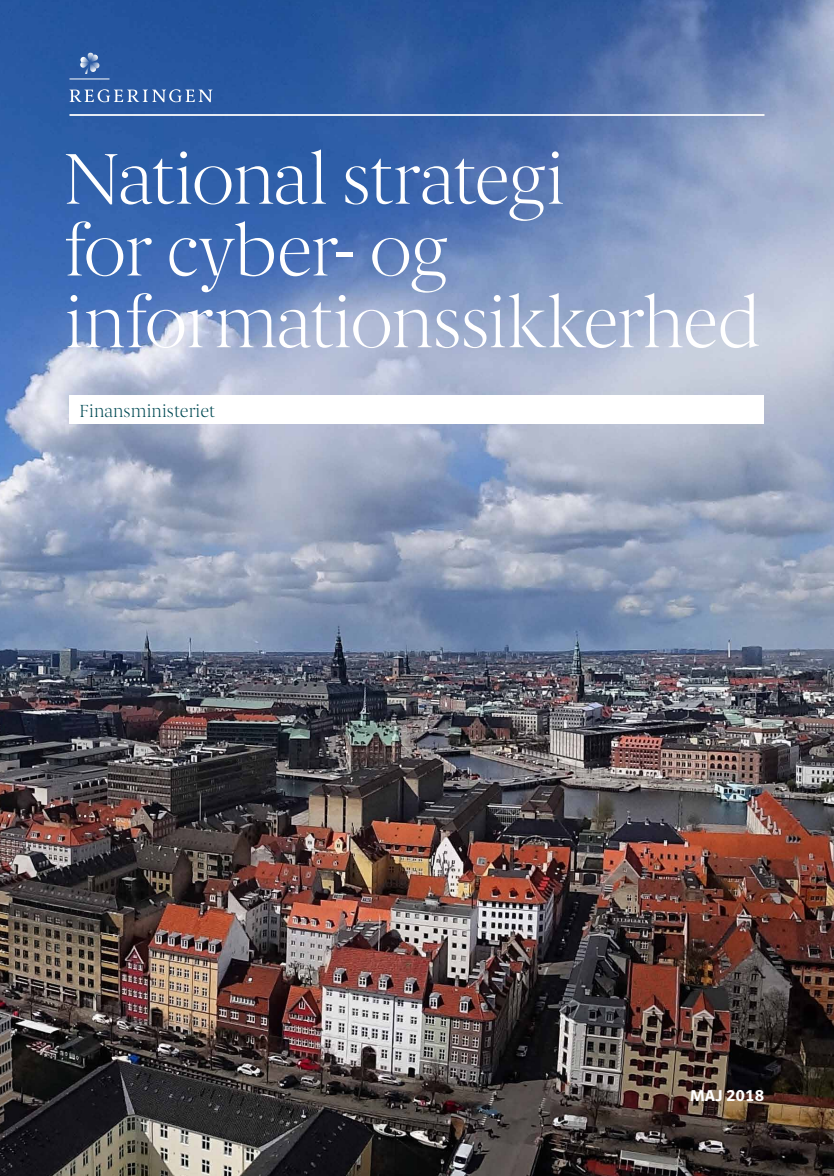
<style>
.page{position:relative;width:834px;height:1176px;background:#fff}
.page>*{position:absolute;margin:0;border:0;box-sizing:border-box;transform-origin:0 0}
.t1{font:200 71.75px/71.8px "Berlingske Serif Text";letter-spacing:-.02em;color:#fff}
.t2{font:200 17.5px "Berlingske Serif Text";letter-spacing:.01em;color:#004a54}
.t3{font:800 15.75px "Berlingske Sans";letter-spacing:.01em;color:#fff}
</style>
<div class="page">
<img style="left:0;top:0;width:833px;height:1176px">
<hr style="left:69px;top:114px;width:695px;height:2px;background:#fff">
<svg style="left:69px;top:89px;width:143px;height:13px;background:#6083ba"></svg>
<svg style="left:80px;top:53px;width:20px;height:21px"></svg>
<hr style="left:69px;top:79px;width:40px;height:1px;background:#fff">
<div style="left:69px;top:395px;width:695px;height:29px;background:#fff"></div>
<p class="t1" style="left:64px;top:139px;width:697px">National strategi<br>for cyber- og informationssikkerhed</p>
<p class="t2" style="left:79px;top:398px;width:137px">Finansministeriet</p>
<p class="t3" style="left:690px;top:1084px;width:76px">MAJ 2018</p>
</div>
